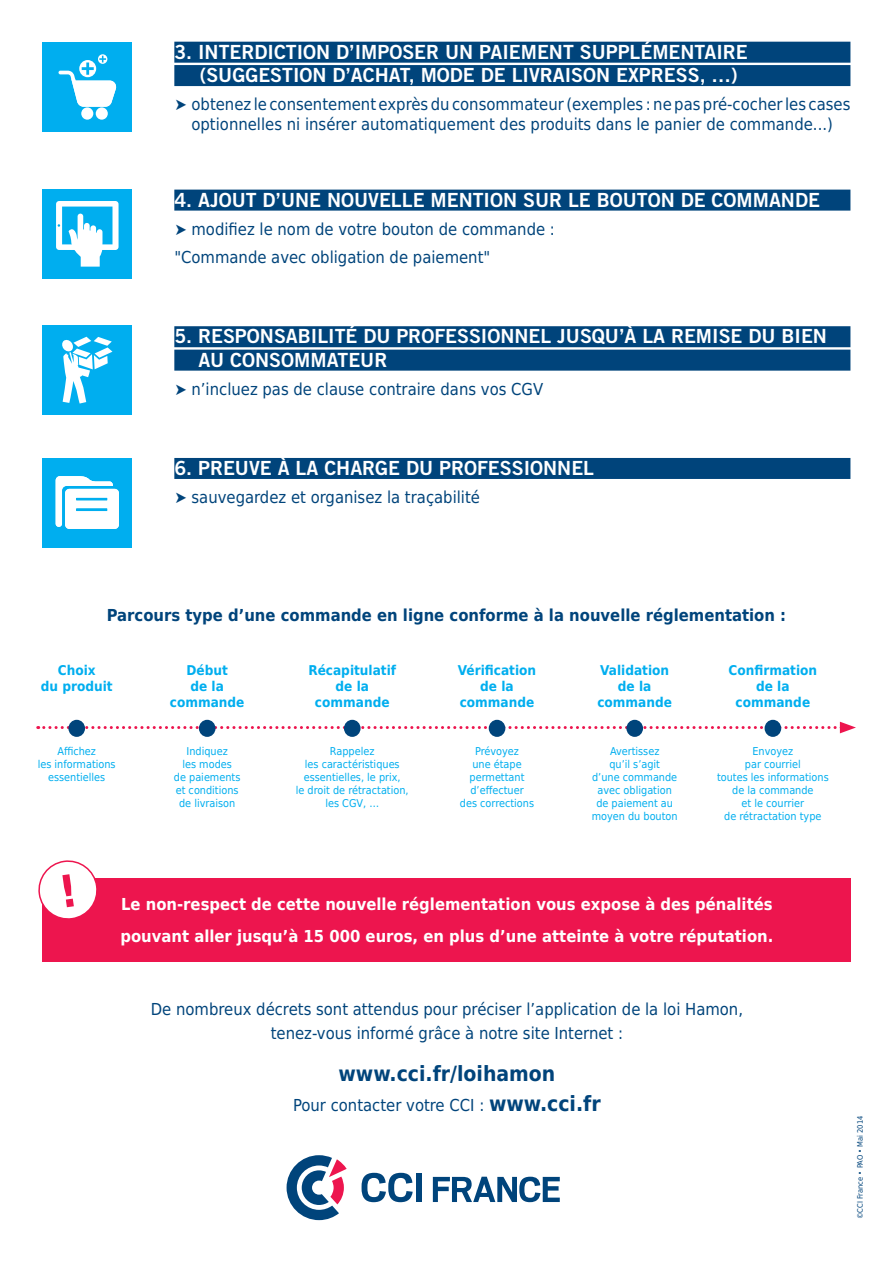
<style>
.page{position:relative;width:893px;height:1263px;background:#fff}
.page>*{position:absolute;margin:0;border:0;box-sizing:border-box;transform-origin:0 0}
.TEXTE{font:700 21px "DejaVu Sans Condensed";color:#00447b}
.FILET_BLEU{font:19.5px "Trade Gothic Bold Two";color:#fff}
.TEXTE-2{font:16.5px/19.8px "DejaVu Sans Condensed";color:#00447b;text-align:center}
.TEXTE-3{font:700 16.5px "DejaVu Sans Condensed";color:#fff}
.TEXTE-4{font:700 16.5px "DejaVu Sans Condensed";color:#00447b}
.t1{font:700 13.5px/16.2px "DejaVu Sans Condensed";color:#00aeef;text-align:center}
.TEXTE-5{font:10.8px/12.9px "DejaVu Sans Condensed";color:#00aeef;text-align:center}
.TEXTE-6{font:7.5px "DejaVu Sans Condensed";color:#00447b}
.s1{font-weight:700;font-size:21px}
</style>
<div class="page">
<div style="left:174px;top:42px;width:676px;height:21px;background:#00447b"></div>
<div style="left:174px;top:65px;width:676px;height:21px;background:#00447b"></div>
<div style="left:174px;top:190px;width:676px;height:21px;background:#00447b"></div>
<div style="left:174px;top:326px;width:676px;height:21px;background:#00447b"></div>
<div style="left:174px;top:350px;width:676px;height:21px;background:#00447b"></div>
<div style="left:174px;top:458px;width:676px;height:21px;background:#00447b"></div>
<div style="left:43px;top:189px;width:89px;height:90px;background:#00aeef"></div>
<svg style="left:56px;top:201px;width:63px;height:66px"></svg>
<div style="left:43px;top:325px;width:89px;height:90px;background:#00aeef"></div>
<svg style="left:62px;top:337px;width:50px;height:67px"></svg>
<div style="left:43px;top:42px;width:89px;height:90px;background:#00aeef"></div>
<svg style="left:81px;top:107px;width:12px;height:13px"></svg>
<svg style="left:96px;top:107px;width:12px;height:13px"></svg>
<svg style="left:58px;top:54px;width:58px;height:62px"></svg>
<svg style="left:362px;top:1173px;width:51px;height:29px"></svg>
<div style="left:416px;top:1173px;width:6px;height:29px;background:#00447b"></div>
<svg style="left:287px;top:1155px;width:60px;height:65px"></svg>
<svg style="left:433px;top:1177px;width:127px;height:25px"></svg>
<svg style="left:38px;top:722px;width:818px;height:11px"></svg>
<div style="left:68px;top:720px;width:17px;height:17px;background:#00447b;border-radius:50%"></div>
<div style="left:489px;top:720px;width:16px;height:17px;background:#00447b;border-radius:50%"></div>
<div style="left:626px;top:720px;width:17px;height:17px;background:#00447b;border-radius:50%"></div>
<div style="left:765px;top:720px;width:16px;height:17px;background:#00447b;border-radius:50%"></div>
<div style="left:344px;top:720px;width:17px;height:17px;background:#00447b;border-radius:50%"></div>
<div style="left:199px;top:720px;width:16px;height:17px;background:#00447b;border-radius:50%"></div>
<div style="left:43px;top:458px;width:89px;height:89px;background:#00aeef"></div>
<svg style="left:56px;top:476px;width:63px;height:53px"></svg>
<div style="left:43px;top:878px;width:808px;height:84px;background:#ed154e"></div>
<svg style="left:38px;top:860px;width:59px;height:61px"></svg>
<p class="FILET_BLEU" style="left:174px;top:40px;width:575px">3. INTERDICTION D’IMPOSER UN PAIEMENT SUPPLÉMENTAIRE</p>
<p class="FILET_BLEU" style="left:200px;top:63px;width:539px">(SUGGESTION D’ACHAT, MODE DE LIVRAISON EXPRESS, …)</p>
<p class="TEXTE-2" style="left:174px;top:94px;width:678px">➤ obtenez le consentement exprès du consommateur (exemples : ne pas pré-cocher les cases optionnelles ni insérer automatiquement des produits dans le panier de commande...)</p>
<p class="FILET_BLEU" style="left:174px;top:188px;width:647px">4. AJOUT D’UNE NOUVELLE MENTION SUR LE BOUTON DE COMMANDE</p>
<p class="TEXTE-2" style="left:174px;top:219px;width:382px">➤ modifiez le nom de votre bouton de commande :</p>
<p class="TEXTE-2" style="left:174px;top:247px;width:317px">"Commande avec obligation de paiement"</p>
<p class="FILET_BLEU" style="left:174px;top:324px;width:654px">5. RESPONSABILITÉ DU PROFESSIONNEL JUSQU’À LA REMISE DU BIEN</p>
<p class="FILET_BLEU" style="left:198px;top:348px;width:191px">AU CONSOMMATEUR</p>
<p class="TEXTE-2" style="left:174px;top:379px;width:370px">➤ n’incluez pas de clause contraire dans vos CGV</p>
<p class="FILET_BLEU" style="left:174px;top:456px;width:421px">6. PREUVE À LA CHARGE DU PROFESSIONNEL</p>
<p class="TEXTE-2" style="left:174px;top:487px;width:307px">➤ sauvegardez et organisez la traçabilité</p>
<p class="TEXTE-4" style="left:107px;top:601px;width:681px">Parcours type d’une commande en ligne conforme à la nouvelle réglementation :</p>
<p class="t1" style="left:58px;top:662px;width:39px">Choix</p>
<p class="t1" style="left:41px;top:678px;width:73px">du produit</p>
<p class="TEXTE-5" style="left:57px;top:745px;width:40px">Affichez</p>
<p class="TEXTE-5" style="left:38px;top:758px;width:79px">les informations</p>
<p class="TEXTE-5" style="left:48px;top:771px;width:59px">essentielles</p>
<p class="t1" style="left:170px;top:662px;width:76px">Début<br>de la commande</p>
<p class="TEXTE-5" style="left:187px;top:745px;width:43px">Indiquez</p>
<p class="TEXTE-5" style="left:174px;top:758px;width:68px">les modes<br>de paiements</p>
<p class="TEXTE-5" style="left:176px;top:784px;width:64px">et conditions de livraison</p>
<p class="t1" style="left:308px;top:662px;width:89px">Récapitulatif</p>
<p class="t1" style="left:336px;top:678px;width:35px">de la</p>
<p class="t1" style="left:315px;top:694px;width:76px">commande</p>
<p class="TEXTE-5" style="left:330px;top:745px;width:46px">Rappelez</p>
<p class="TEXTE-5" style="left:305px;top:758px;width:96px">les caractéristiques</p>
<p class="TEXTE-5" style="left:304px;top:771px;width:98px">essentielles, le prix,</p>
<p class="TEXTE-5" style="left:296px;top:784px;width:114px">le droit de rétractation,</p>
<p class="TEXTE-5" style="left:325px;top:797px;width:55px">les CGV, …</p>
<p class="t1" style="left:458px;top:662px;width:80px">Vérification</p>
<p class="t1" style="left:480px;top:678px;width:35px">de la</p>
<p class="t1" style="left:460px;top:694px;width:76px">commande</p>
<p class="TEXTE-5" style="left:475px;top:745px;width:45px">Prévoyez</p>
<p class="TEXTE-5" style="left:472px;top:758px;width:51px">une étape</p>
<p class="TEXTE-5" style="left:470px;top:771px;width:56px">permettant</p>
<p class="TEXTE-5" style="left:470px;top:784px;width:55px">d’effectuer</p>
<p class="TEXTE-5" style="left:460px;top:797px;width:76px">des corrections</p>
<p class="t1" style="left:600px;top:662px;width:71px">Validation</p>
<p class="t1" style="left:618px;top:678px;width:35px">de la</p>
<p class="t1" style="left:597px;top:694px;width:76px">commande</p>
<p class="TEXTE-5" style="left:610px;top:745px;width:51px">Avertissez</p>
<p class="TEXTE-5" style="left:609px;top:758px;width:52px">qu’il s’agit</p>
<p class="TEXTE-5" style="left:592px;top:771px;width:87px">d’une commande</p>
<p class="TEXTE-5" style="left:597px;top:784px;width:76px">avec obligation</p>
<p class="TEXTE-5" style="left:596px;top:797px;width:78px">de paiement au</p>
<p class="TEXTE-5" style="left:592px;top:809px;width:87px">moyen du bouton</p>
<p class="t1" style="left:728px;top:662px;width:90px">Confirmation</p>
<p class="t1" style="left:756px;top:678px;width:35px">de la</p>
<p class="t1" style="left:736px;top:694px;width:76px">commande</p>
<p class="TEXTE-5" style="left:752px;top:745px;width:42px">Envoyez</p>
<p class="TEXTE-5" style="left:745px;top:758px;width:57px">par courriel</p>
<p class="TEXTE-5" style="left:717px;top:771px;width:113px">toutes les informations</p>
<p class="TEXTE-5" style="left:732px;top:784px;width:83px">de la commande</p>
<p class="TEXTE-5" style="left:742px;top:797px;width:64px">et le courrier</p>
<p class="TEXTE-5" style="left:724px;top:809px;width:99px">de rétractation type</p>
<p class="TEXTE-3" style="left:121px;top:891px;width:653px">Le non-respect de cette nouvelle réglementation vous expose à des pénalités</p>
<p class="TEXTE-3" style="left:120px;top:922px;width:654px">pouvant aller jusqu’à 15 000 euros, en plus d’une atteinte à votre réputation.</p>
<p class="TEXTE-2" style="left:151px;top:999px;width:594px">De nombreux décrets sont attendus pour préciser l’application de la loi Hamon,</p>
<p class="TEXTE-2" style="left:271px;top:1023px;width:354px">tenez-vous informé grâce à notre site Internet :</p>
<p class="TEXTE" style="left:338px;top:1057px;width:218px">www.cci.fr/loihamon</p>
<p class="TEXTE-2" style="left:293px;top:1095px;width:309px">Pour contacter votre CCI : <span class="s1">www.cci.fr</span></p>
<p class="TEXTE-6" style="left:854px;top:1219px;width:105px;rotate:-90deg">©CCI France • PAO • Mai 2014</p>
</div>
